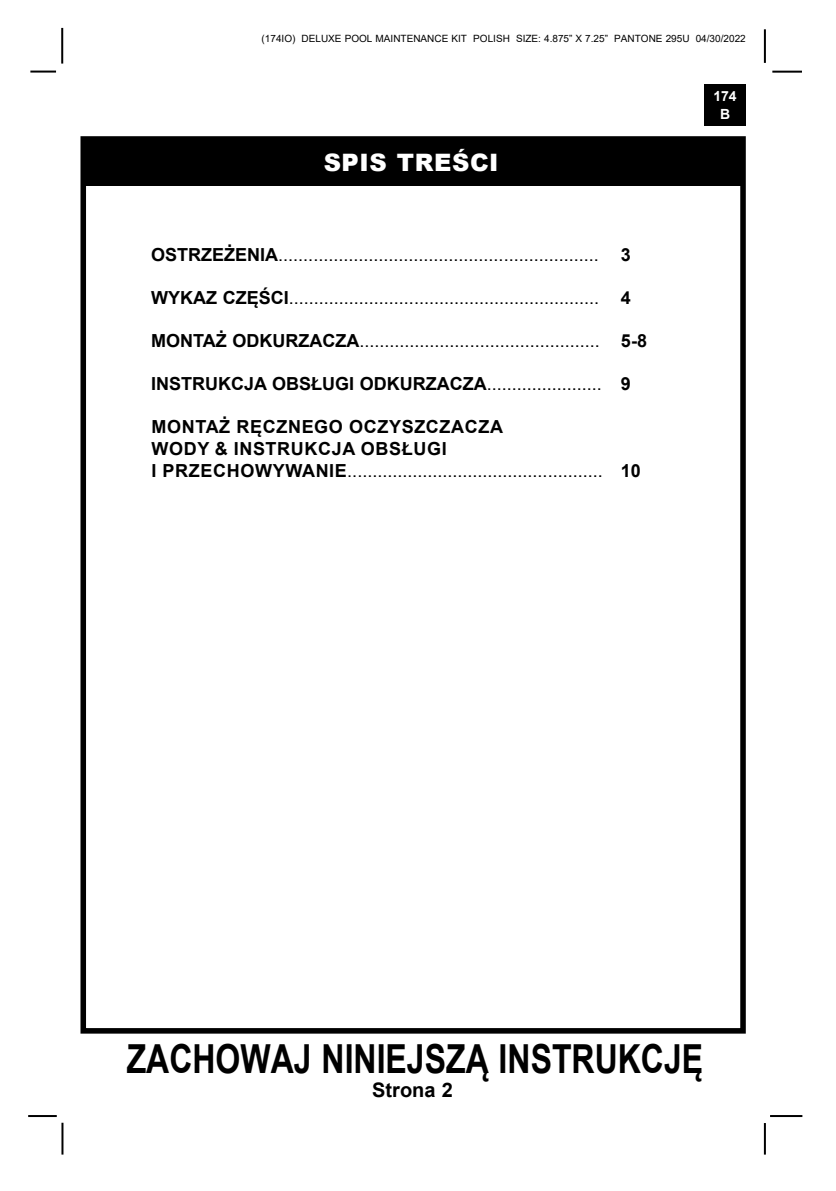
<style>
.page{position:relative;width:836px;height:1191px;background:#fff}
.page>*{position:absolute;margin:0;border:0;box-sizing:border-box;transform-origin:0 0}
.t1{font:700 40px "Arial";color:#000;scale:.8 1}
.t2{font:900 24px "Arial";letter-spacing:.025em;color:#fff}
.t3{font:700 20px "Arial";color:#000}
.t4{font:18px "Arial";color:#000}
.t5{font:700 18px/21.6px "Arial";letter-spacing:.035em;color:#000}
.t6{font:700 18px "Arial";color:#000}
.t7{font:700 14px/18px "Arial";color:#fff;text-align:center}
.t8{font:10px "Arial";color:#000}
.s1{font-weight:700}
.s2{font-weight:400}
</style>
<div class="page">
<hr style="left:769px;top:1115px;width:33px;height:2px;background:#000">
<hr style="left:772px;top:71px;width:29px;height:2px;background:#000">
<hr style="left:763px;top:29px;width:2px;height:34px;background:#000">
<hr style="left:763px;top:1123px;width:2px;height:31px;background:#000">
<div style="left:80px;top:136px;width:665px;height:897px;border:6px solid #000"></div>
<div style="left:704px;top:84px;width:41px;height:41px;background:#000"></div>
<hr style="left:30px;top:71px;width:26px;height:2px;background:#000">
<hr style="left:61px;top:28px;width:2px;height:36px;background:#000">
<hr style="left:61px;top:1122px;width:2px;height:32px;background:#000">
<hr style="left:28px;top:1115px;width:29px;height:2px;background:#000">
<div style="left:84px;top:141px;width:657px;height:44px;background:#000"></div>
<p class="t8" style="left:261px;top:31px;width:485px">(174IO) DELUXE POOL MAINTENANCE KIT POLISH SIZE: 4.875” X 7.25” PANTONE 295U 04/30/2022</p>
<h2 class="t2" style="left:323px;top:145px;width:176px">SPIS TREŚCI</h2>
<p class="t4" style="left:151px;top:242px;width:481px"><span class="s1">OSTRZEŻENIA</span>................................................................ <span class="s1">3</span></p>
<p class="t4" style="left:151px;top:285px;width:481px"><span class="s1">WYKAZ CZĘŚCI</span>.............................................................. <span class="s1">4</span></p>
<p class="t4" style="left:151px;top:328px;width:497px"><span class="s1">MONTAŻ ODKURZACZA</span>................................................ <span class="s1">5-8</span></p>
<p class="t6" style="left:151px;top:371px;width:481px">INSTRUKCJA OBSŁUGI ODKURZACZA<span class="s2">.......................</span> 9</p>
<p class="t5" style="left:151px;top:416px;width:491px">MONTAŻ RĘCZNEGO OCZYSZCZACZA<br>WODY &amp; INSTRUKCJA OBSŁUGI<br>I PRZECHOWYWANIE<span class="s2">...................................................</span> 10</p>
<p class="t7" style="left:713px;top:87px;width:25px">174<br>B</p>
<h1 class="t1" style="left:127px;top:1030px;width:722px">ZACHOWAJ NINIEJSZĄ INSTRUKCJĘ</h1>
<p class="t3" style="left:372px;top:1075px;width:82px">Strona 2</p>
</div>
